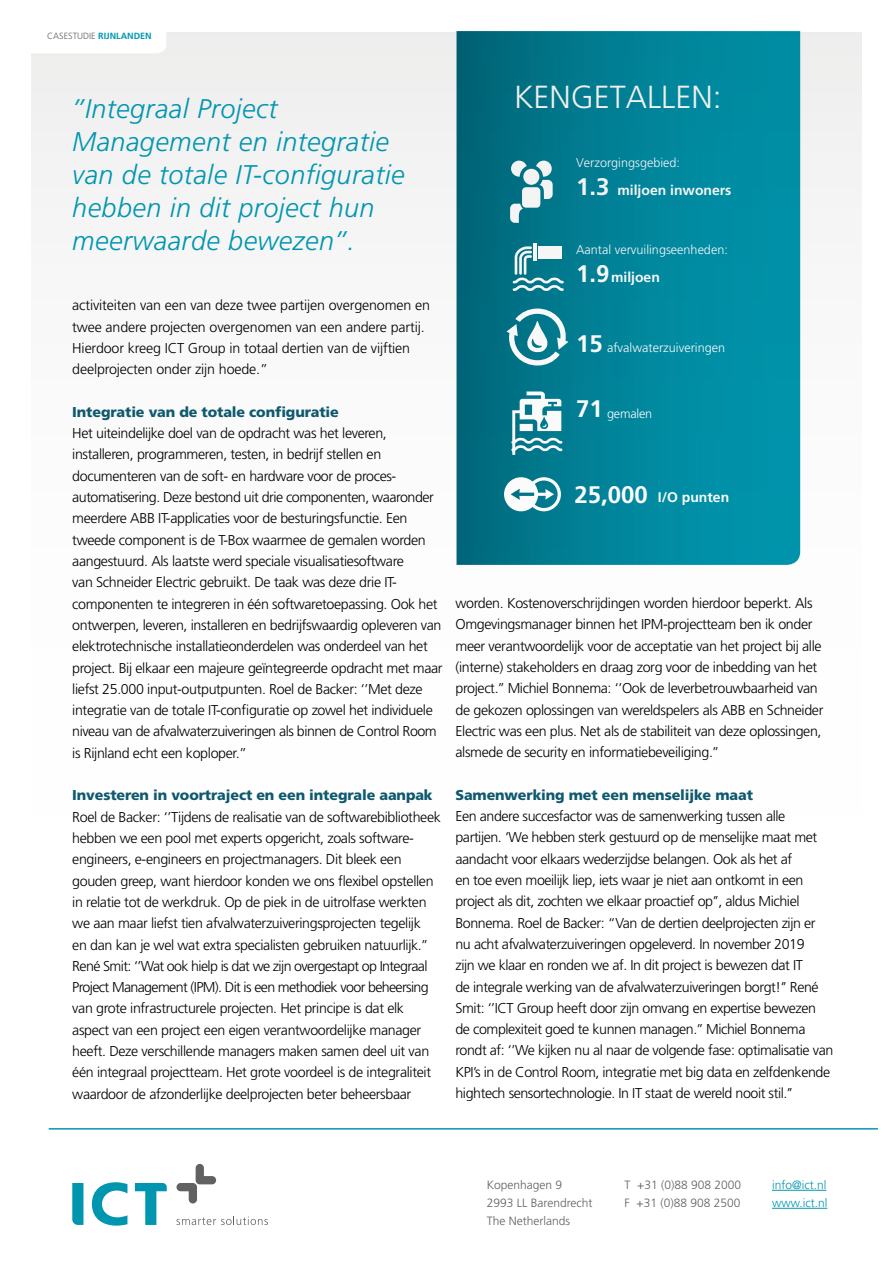
<style>
.page{position:relative;width:893px;height:1263px;background:#fff}
.page>*{position:absolute;margin:0;border:0;box-sizing:border-box;transform-origin:0 0}
.t1{font:300 31.95px "Frutiger LT Std";color:#fff}
.t2{font:italic 300 27px/33px "Frutiger LT Std";letter-spacing:.015em;color:#0096b0}
.t3{font:700 24px "Frutiger LT Std";color:#fff}
.t4{font:300 14.25px/21.3px "Frutiger LT Std";letter-spacing:-.025em;color:#000}
.t5{font:900 14.25px "Frutiger LT Std";letter-spacing:-.01em;color:#0f596e}
.t6{font:700 13.95px "Frutiger LT Std";color:#fff}
.t7{font:300 12.6px "Frutiger LT Std";color:#fff}
.t8{font:300 12px/18px "Frutiger LT Std";color:#616160}
.t9{font:300 12px/18px "Frutiger LT Std";color:#0096b0}
.t10{font:300 9px "Frutiger LT Std";color:#616160}
.s1{font-weight:700;color:#0097b1}
.s2{font-size:24px}
.s3{font-weight:700;font-size:24px}
</style>
<div class="page">
<svg style="left:176px;top:1164px;width:40px;height:39px"></svg>
<svg style="left:92px;top:1182px;width:35px;height:44px"></svg>
<svg style="left:72px;top:1183px;width:11px;height:42px"></svg>
<svg style="left:135px;top:1183px;width:32px;height:42px"></svg>
<svg style="left:176px;top:1216px;width:92px;height:9px"></svg>
<hr style="left:772px;top:1190px;width:54px;height:1px;background:#0096b0">
<hr style="left:772px;top:1208px;width:55px;height:1px;background:#0096b0">
<hr style="left:49px;top:1128px;width:829px;height:1px;background:#0097b1">
<svg style="left:456px;top:31px;width:344px;height:534px;background:#018197"></svg>
<div style="left:523px;top:169px;width:16px;height:16px;background:#f3f3f3;border-radius:50%"></div>
<svg style="left:536px;top:161px;width:17px;height:38px"></svg>
<svg style="left:511px;top:161px;width:16px;height:16px"></svg>
<svg style="left:510px;top:204px;width:13px;height:19px"></svg>
<div style="left:522px;top:187px;width:18px;height:21px;background:#f4f4f4;border-radius:4px"></div>
<hr style="left:534px;top:244px;width:3px;height:17px;background:#fff">
<svg style="left:504px;top:477px;width:57px;height:34px"></svg>
<svg style="left:507px;top:308px;width:61px;height:57px"></svg>
<svg style="left:513px;top:246px;width:51px;height:45px"></svg>
<svg style="left:511px;top:391px;width:51px;height:64px"></svg>
<p class="t10" style="left:47px;top:31px;width:106px">CASESTUDIE <span class="s1">RIJNLANDEN</span></p>
<h2 class="t2" style="left:72px;top:92px;width:334px">’’Integraal Project<br>Management en integratie van de totale IT-configuratie hebben in dit project hun meerwaarde bewezen’’.</h2>
<p class="t4" style="left:72px;top:295px;width:359px">activiteiten van een van deze twee partijen overgenomen en twee andere projecten overgenomen van een andere partij.<br>Hierdoor kreeg ICT Group in totaal dertien van de vijftien deelprojecten onder zijn hoede.”</p>
<p class="t5" style="left:72px;top:403px;width:268px">Integratie van de totale configuratie</p>
<p class="t4" style="left:72px;top:423px;width:372px">Het uiteindelijke doel van de opdracht was het leveren, installeren, programmeren, testen, in bedrijf stellen en documenteren van de soft- en hardware voor de proces&shy;automatisering. Deze bestond uit drie componenten, waaronder meerdere ABB IT-applicaties voor de besturingsfunctie. Een tweede component is de T-Box waarmee de gemalen worden aangestuurd. Als laatste werd speciale visualisatiesoftware<br>van Schneider Electric gebruikt. De taak was deze drie IT&shy;componenten te integreren in één softwaretoepassing. Ook het ontwerpen, leveren, installeren en bedrijfswaardig opleveren van elektrotechnische installatieonderdelen was onderdeel van het project. Bij elkaar een majeure geïntegreerde opdracht met maar liefst 25.000 input-outputpunten. Roel de Backer: ‘’Met deze integratie van de totale IT-configuratie op zowel het individuele niveau van de afvalwaterzuiveringen als binnen de Control Room is Rijnland echt een koploper.”</p>
<p class="t5" style="left:72px;top:787px;width:362px">Investeren in voortraject en een integrale aanpak</p>
<p class="t4" style="left:72px;top:806px;width:370px">Roel de Backer: ‘’Tijdens de realisatie van de softwarebibliotheek hebben we een pool met experts opgericht, zoals software&shy;engineers, e-engineers en projectmanagers. Dit bleek een gouden greep, want hierdoor konden we ons flexibel opstellen in relatie tot de werkdruk. Op de piek in de uitrolfase werkten we aan maar liefst tien afvalwaterzuiveringsprojecten tegelijk<br>en dan kan je wel wat extra specialisten gebruiken natuurlijk.’’ René Smit: ‘’Wat ook hielp is dat we zijn overgestapt op Integraal Project Management (IPM). Dit is een methodiek voor beheersing van grote infrastructurele projecten. Het principe is dat elk aspect van een project een eigen verantwoordelijke manager heeft. Deze verschillende managers maken samen deel uit van één integraal projectteam. Het grote voordeel is de integraliteit waardoor de afzonderlijke deelprojecten beter beheersbaar</p>
<h1 class="t1" style="left:514px;top:79px;width:209px">KENGETALLEN:</h1>
<p class="t7" style="left:576px;top:156px;width:105px">Verzorgingsgebied:</p>
<p class="t6" style="left:576px;top:182px;width:157px"><span class="s2">1.3</span> miljoen inwoners</p>
<p class="t7" style="left:576px;top:243px;width:153px">Aantal vervuilingseenheden:</p>
<p class="t6" style="left:576px;top:269px;width:85px"><span class="s2">1.9</span>miljoen</p>
<p class="t7" style="left:576px;top:340px;width:150px"><span class="s3">15</span> afvalwaterzuiveringen</p>
<p class="t7" style="left:576px;top:406px;width:78px"><span class="s3">71</span> gemalen</p>
<h3 class="t3" style="left:574px;top:480px;width:75px">25,000</h3>
<p class="t6" style="left:658px;top:489px;width:73px">I/O punten</p>
<p class="t4" style="left:455px;top:593px;width:369px">worden. Kostenoverschrijdingen worden hierdoor beperkt. Als Omgevingsmanager binnen het IPM-projectteam ben ik onder meer verantwoordelijk voor de acceptatie van het project bij alle (interne) stakeholders en draag zorg voor de inbedding van het project.’’ Michiel Bonnema: ‘’Ook de leverbetrouwbaarheid van de gekozen oplossingen van wereldspelers als ABB en Schneider Electric was een plus. Net als de stabiliteit van deze oplossingen, alsmede de security en informatiebeveiliging.’’</p>
<p class="t5" style="left:455px;top:786px;width:299px">Samenwerking met een menselijke maat</p>
<p class="t4" style="left:455px;top:806px;width:379px">Een andere succesfactor was de samenwerking tussen alle partijen. ‘We hebben sterk gestuurd op de menselijke maat met aandacht voor elkaars wederzijdse belangen. Ook als het af<br>en toe even moeilijk liep, iets waar je niet aan ontkomt in een project als dit, zochten we elkaar proactief op’’, aldus Michiel Bonnema. Roel de Backer: “Van de dertien deelprojecten zijn er nu acht afvalwaterzuiveringen opgeleverd. In november 2019<br>zijn we klaar en ronden we af. In dit project is bewezen dat IT<br>de integrale werking van de afvalwaterzuiveringen borgt!’’ René Smit: ‘’ICT Group heeft door zijn omvang en expertise bewezen de complexiteit goed te kunnen managen.’’ Michiel Bonnema rondt af: ‘’We kijken nu al naar de volgende fase: optimalisatie van KPI’s in de Control Room, integratie met big data en zelfdenkende hightech sensortechnologie. In IT staat de wereld nooit stil.’’</p>
<p class="t8" style="left:487px;top:1176px;width:107px">Kopenhagen 9<br>2993 LL Barendrecht<br>The Netherlands</p>
<p class="t8" style="left:625px;top:1176px;width:118px">T +31 (0)88 908 2000<br>F +31 (0)88 908 2500</p>
<p class="t9" style="left:772px;top:1176px;width:57px">info@ict.nl www.ict.nl</p>
</div>
